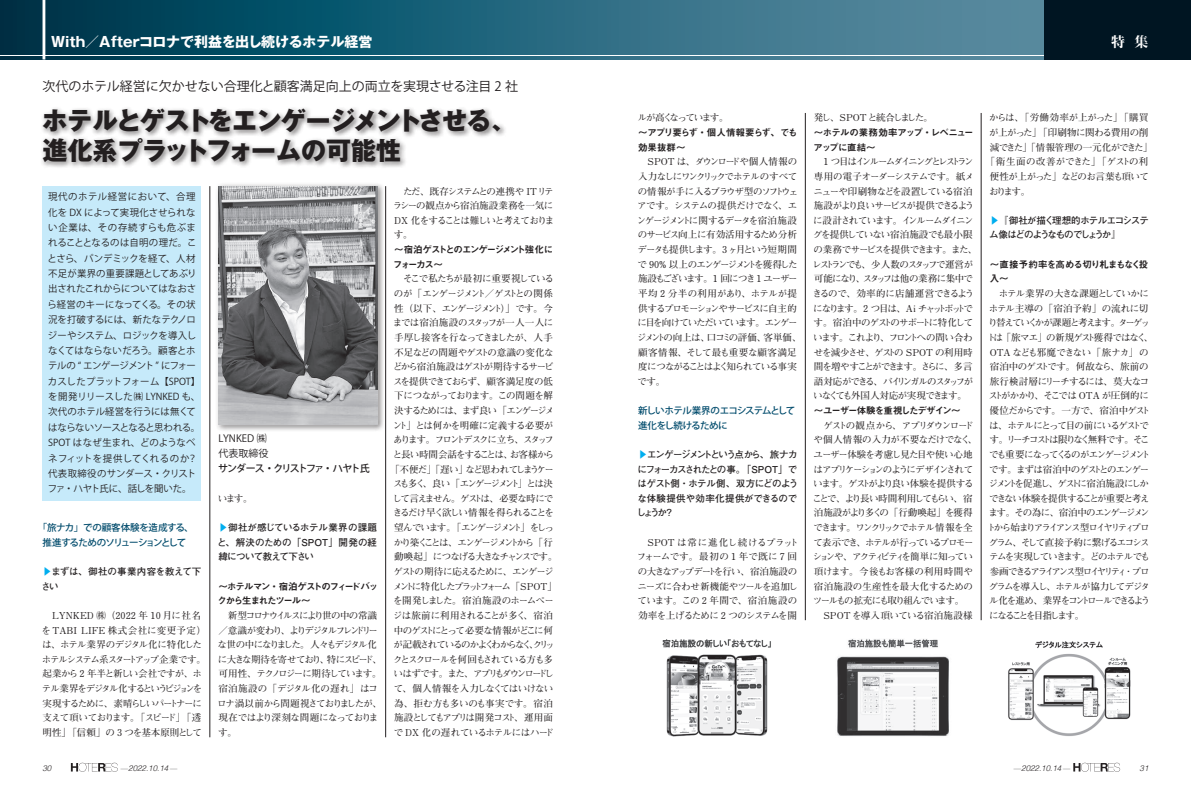
<style>
.page{position:relative;width:1191px;height:794px;background:#fff}
.page>*{position:absolute;margin:0;border:0;box-sizing:border-box;transform-origin:0 0}
.t1{font:800 25px/30px "Gothic MB101 Pro";letter-spacing:-.03em;color:#231f20}
.t2{font:700 14px "Gothic MB101 Pro";color:#fff}
.t3{font:800 14px "Kocho Std";color:#fff}
.t4{font:13px "Koz Go Pr 6 N";color:#231f20}
.t5{font:500 10px "Koz Go Pr 6 N";letter-spacing:-.14em;color:#231f20}
.t6{font:10px/15px "Koz Go Pr 6 N";color:#231f20}
.t7{font:700 9.5px/14.6px "Futo Min A101 Pro";letter-spacing:-.11em;color:#231f20}
.t8{font:9.5px/15.4px "Koz Go Pr 6 N";color:#231f20}
.t9{font:700 9.5px/14.6px "Futo Min A101 Pro";letter-spacing:-.08em;color:#231f20}
.t10{font:700 9.5px/14.6px "Futo Min A101 Pro";letter-spacing:-.05em;color:#231f20}
.t11{font:700 9.5px/14.6px "Futo Go B101 Pro";letter-spacing:-.085em;color:#231f20}
.t12{font:9.5px/14.6px "Midashi Go Pro MB31";letter-spacing:-.105em;color:#231f20}
.t13{font:500 9.5px/14.6px "Koz Go Pr 6 N";letter-spacing:-.07em;color:#004b6c;text-align:center}
.t14{font:700 9.5px "Futo Min A101 Pro";letter-spacing:-.045em;color:#231f20}
.t15{font:700 9.5px/14.6px "Futo Go B101 Pro";letter-spacing:-.06em;color:#231f20;text-align:justify}
.t16{font:700 9.5px "Futo Min A101 Pro";letter-spacing:-.14em;color:#231f20}
.t17{font:700 9.5px "Futo Min A101 Pro";letter-spacing:-.13em;color:#231f20}
.t18{font:700 9.5px "Futo Min A101 Pro";letter-spacing:-.075em;color:#231f20}
.t19{font:700 9.5px/14.6px "Futo Go B101 Pro";letter-spacing:-.1em;color:#231f20}
.t20{font:700 9.5px "Futo Min A101 Pro";letter-spacing:-.16em;color:#231f20}
.t21{font:9.5px/14.6px "Midashi Go Pro MB31";letter-spacing:-.155em;color:#231f20}
.t22{font:9.5px/14.6px "Midashi Go Pro MB31";letter-spacing:-.065em;color:#231f20}
.t23{font:700 9.5px "Futo Min A101 Pro";letter-spacing:-.205em;color:#231f20}
.t24{font:700 9.5px "Futo Min A101 Pro";letter-spacing:-.225em;color:#231f20}
.t25{font:9.5px/14.6px "Midashi Go Pro MB31";letter-spacing:-.075em;color:#231f20}
.t26{font:700 9.5px "Futo Min A101 Pro";letter-spacing:-.155em;color:#231f20}
.t27{font:700 9.5px "Futo Min A101 Pro";letter-spacing:-.21em;color:#231f20}
.t28{font:700 9.5px "Futo Min A101 Pro";letter-spacing:-.175em;color:#231f20}
.t29{font:700 9.5px "Futo Min A101 Pro";letter-spacing:-.195em;color:#231f20}
.t30{font:700 9.5px/14.6px "Futo Go B101 Pro";letter-spacing:-.02em;color:#231f20}
.t31{font:700 9.5px "Futo Min A101 Pro";letter-spacing:-.04em;color:#231f20}
.t32{font:700 9.5px "Futo Min A101 Pro";letter-spacing:-.15em;color:#231f20}
.t33{font:700 9.5px "Futo Min A101 Pro";letter-spacing:-.015em;color:#231f20}
.t34{font:700 9.5px "Futo Min A101 Pro";letter-spacing:.02em;color:#231f20}
.t35{font:700 9.5px "Futo Min A101 Pro";letter-spacing:-.065em;color:#231f20}
.t36{font:700 9.5px "Futo Min A101 Pro";letter-spacing:-.02em;color:#231f20}
.t37{font:700 9.5px "Futo Min A101 Pro";letter-spacing:-.19em;color:#231f20}
.t38{font:italic 300 8px "Helvetica";color:#231f20}
.s1{color:#00aeef}
.s2{font-family:"Koz Go Pr 6 N";font-weight:200;font-style:normal;font-size:7px}
</style>
<div class="page">
<svg style="left:71px;top:763px;width:47px;height:8px"></svg>
<svg style="left:1073px;top:763px;width:47px;height:8px"></svg>
<div style="left:1043px;top:0;width:148px;height:60px;background:#001522"></div>
<svg style="left:0;top:0;width:1043px;height:54px;background:#25647a"></svg>
<svg style="left:0;top:57px;width:1043px;height:3px;background:#25647a"></svg>
<hr style="left:43px;top:0;width:2px;height:60px;background:#fff">
<div style="left:37px;top:102px;width:469px;height:66px;background:#fff;opacity:.75"></div>
<div style="left:43px;top:186px;width:158px;height:315px;background:#c6eafa"></div>
<div style="left:212px;top:180px;width:171px;height:250px;background:#fff;opacity:.75"></div>
<img style="left:218px;top:186px;width:159px;height:238px">
<hr style="left:805px;top:113px;width:1px;height:507px;background:#231f20">
<hr style="left:981px;top:113px;width:1px;height:507px;background:#231f20">
<hr style="left:210px;top:186px;width:1px;height:551px;background:#231f20">
<hr style="left:385px;top:186px;width:1px;height:551px;background:#231f20">
<img style="left:662px;top:639px;width:109px;height:98px">
<img style="left:837px;top:639px;width:112px;height:97px">
<img style="left:1008px;top:641px;width:123px;height:95px">
<h2 class="t2" style="left:51px;top:30px;width:323px">With／Afterコロナで利益を出し続けるホテル経営</h2>
<h2 class="t3" style="left:1111px;top:30px;width:39px">特 集</h2>
<h3 class="t4" style="left:43px;top:79px;width:477px">次代のホテル経営に欠かせない合理化と顧客満足向上の両立を実現させる注目 2 社</h3>
<h1 class="t1" style="left:43px;top:102px;width:475px">ホテルとゲストをエンゲージメントさせる、進化系プラットフォームの可能性</h1>
<p class="t8" style="left:47px;top:189px;width:154px">現代のホテル経営において、合理化を DX によって実現化させられない企業は、その存続すらも危ぶまれることとなるのは自明の理だ。ことさら、パンデミックを経て、人材不足が業界の重要課題としてあぶり出されたこれからについてはなおさら経営のキーになってくる。その状況を打破するには、新たなテクノロジーやシステム、ロジックを導入しなくてはならないだろう。顧客とホテルの “ エンゲージメント ” にフォーカスしたプラットフォーム【SPOT】を開発リリースした㈱ LYNKED も、次代のホテル経営を行うには無くてはならないソースとなると思われる。<br>SPOT はなぜ生まれ、どのようなベネフィットを提供してくれるのか？代表取締役のサンダース・クリストファ・ハヤト氏に、話しを聞いた。</p>
<p class="t13" style="left:38px;top:520px;width:157px">「旅ナカ」での顧客体験を造成する、推進するためのソリューションとして</p>
<p class="t30" style="left:41px;top:563px;width:162px"><span class="s1">▶</span>まずは、御社の事業内容を教えて下さい</p>
<p class="t9" style="left:41px;top:607px;width:166px">　LYNKED ㈱（2022 年 10 月に社名を TABI LIFE 株式会社に変更予定）は、ホテル業界のデジタル化に特化したホテルシステム系スタートアップ企業です。起業から 2 年半と新しい会社ですが、ホテル業界をデジタル化するというビジョンを実現するために、素晴らしいパートナーに支えて頂いております。「スピード」「透明性」「信頼」の 3 つを基本原則として</p>
<p class="t6" style="left:218px;top:431px;width:51px">LYNKED ㈱代表取締役</p>
<p class="t5" style="left:218px;top:462px;width:153px">サンダース・クリストファ・ハヤト氏</p>
<p class="t7" style="left:218px;top:490px;width:36px">います。</p>
<p class="t15" style="left:217px;top:519px;width:161px"><span class="s1">▶</span>御社が感じているホテル業界の課題と、解決のための「SPOT」開発の経緯について教えて下さい</p>
<p class="t12" style="left:217px;top:577px;width:162px">〜ホテルマン・宿泊ゲストのフィードバックから生まれたツール〜</p>
<p class="t7" style="left:217px;top:607px;width:166px">　新型コロナウイルスにより世の中の常識／意識が変わり、よりデジタルフレンドリーな世の中になりました。人々もデジタル化に大きな期待を寄せており、特にスピード、可用性、テクノロジーに期待しています。宿泊施設の「デジタル化の遅れ」はコロナ渦以前から問題視さておりましたが、現在ではより深刻な問題になっております。</p>
<p class="t7" style="left:393px;top:182px;width:163px;text-align:justify">　ただ、既存システムとの連携や ITリテラシーの観点から宿泊施設業務を一気にDX 化をすることは難しいと考えております。</p>
<p class="t21" style="left:393px;top:241px;width:161px">〜宿泊ゲストとのエンゲージメント強化にフォーカス〜</p>
<p class="t7" style="left:390px;top:270px;width:169px;text-align:center">　そこで私たちが最初に重要視しているのが「エンゲージメント／ゲストとの関係性（以下、エンゲージメント）」です。今までは宿泊施設のスタッフが一人一人に手厚し接客を行なってきましたが、人手不足などの問題やゲストの意識の変化などから宿泊施設はゲストが期待するサービスを提供できておらず、顧客満足度の低下につながっております。この問題を解決するためには、まず良い「エンゲージメント」とは何かを明確に定義する必要があります。フロントデスクに立ち、スタッフと長い時間会話をすることは、お客様から「不便だ」「遅い」など思われてしまうケースも多く、良い「エンゲージメント」とは決して言えません。ゲストは、必要な時にできるだけ早く欲しい情報を得られることを望んでいます。「エンゲージメント」をしっかり築くことは、エンゲージメントから「行動喚起」につなげる大きなチャンスです。ゲストの期待に応えるために、エンゲージメントに特化したプラットフォーム「SPOT」を開発しました。宿泊施設のホームページは旅前に利用されることが多く、宿泊中のゲストにとって必要な情報がどこに何が記載されているのかよくわからなく、クリックとスクロールを何回もされている方も多いはずです。また、アプリもダウンロードして、個人情報を入力しなくてはいけない為、拒む方も多いのも事実です。宿泊施設としてもアプリは開発コスト、運用面で DX 化の遅れているホテルにはハード</p>
<p class="t20" style="left:637px;top:110px;width:92px">ルが高くなっています。</p>
<p class="t12" style="left:638px;top:124px;width:161px">〜アプリ要らず・個人情報要らず、でも効果抜群〜</p>
<p class="t7" style="left:636px;top:153px;width:166px">　SPOT は、ダウンロードや個人情報の入力なしにワンクリックでホテルのすべての情報が手に入るブラウザ型のソフトウェアです。システムの提供だけでなく、エンゲージメントに関するデータを宿泊施設のサービス向上に有効活用するため分析データも提供します。3 ヶ月という短期間で 90% 以上のエンゲージメントを獲得した施設もございます。1 回につき 1 ユーザー平均 2 分半の利用があり、ホテルが提供するプロモーションやサービスに自主的に目を向けていただいています。エンゲージメントの向上は、口コミの評価、客単価、顧客情報、そして最も重要な顧客満足度につながることはよく知られている事実です。</p>
<p class="t13" style="left:638px;top:403px;width:159px;text-align:left">新しいホテル業界のエコシステムとして進化をし続けるために</p>
<p class="t11" style="left:636px;top:446px;width:163px"><span class="s1">▶</span>エンゲージメントという点から、旅ナカにフォーカスされたとの事。「SPOT」ではゲスト側・ホテル側、双方にどのような体験提供や効率化提供ができるのでしょうか？</p>
<p class="t10" style="left:637px;top:534px;width:164px">　SPOT は常に進化し続けるプラットフォームです。最初の 1 年で既に 7 回の大きなアップデートを行い、宿泊施設のニーズに合わせ新機能やツールを追加しています。この 2 年間で、宿泊施設の効率を上げるために 2 つのシステムを開</p>
<p class="t20" style="left:814px;top:110px;width:121px">発し、SPOT と統合しました。</p>
<p class="t22" style="left:813px;top:124px;width:161px">〜ホテルの業務効率アップ・レベニューアップに直結〜</p>
<p class="t7" style="left:812px;top:153px;width:166px">　1 つ目はインルームダイニングとレストラン専用の電子オーダーシステムです。紙メニューや印刷物などを設置している宿泊施設がより良いサービスが提供できるように設計されています。インルームダイニングを提供していない宿泊施設でも最小限の業務でサービスを提供できます。また、レストランでも、少人数のスタッフで運営が可能になり、スタッフは他の業務に集中できるので、効率的に店舗運営できるようになります。2 つ目は、Ai チャットボットです。宿泊中のゲストのサポートに特化しています。これより、フロントへの問い合わせを減少させ、ゲストの SPOT の利用時間を増やすことができます。さらに、多言語対応ができる、バイリンガルのスタッフがいなくても外国人対応が実現できます。</p>
<p class="t12" style="left:814px;top:402px;width:148px">〜ユーザー体験を重視したデザイン〜</p>
<p class="t7" style="left:812px;top:416px;width:166px">　ゲストの観点から、アプリダウンロードや個人情報の入力が不要なだけでなく、ユーザー体験を考慮し見た目や使い心地はアプリケーションのようにデザインされています。ゲストがより良い体験を提供することで、より長い時間利用してもらい、宿泊施設がより多くの「行動喚起」を獲得できます。ワンクリックでホテル情報を全て表示でき、ホテルが行っているプロモーションや、アクティビティを簡単に知ってい頂けます。今後もお客様の利用時間や宿泊施設の生産性を最大化するためのツールもの拡充にも取り組んでいます。　SPOTを導入頂いている宿泊施設様</p>
<p class="t33" style="left:989px;top:110px;width:161px">からは、「労働効率が上がった」「購買</p>
<p class="t14" style="left:989px;top:125px;width:161px">が上がった」「印刷物に関わる費用の削</p>
<p class="t31" style="left:989px;top:140px;width:164px">減できた」「情報管理の一元化ができた」</p>
<p class="t34" style="left:985px;top:154px;width:164px">「衛生面の改善ができた」「ゲストの利</p>
<p class="t35" style="left:989px;top:169px;width:161px">便性が上がった」などのお言葉も頂いて</p>
<p class="t7" style="left:989px;top:182px;width:43px">おります。</p>
<p class="t19" style="left:989px;top:212px;width:161px"><span class="s1">▶</span>『御社が描く理想的ホテルエコシステム像はどのようなものでしょうか』</p>
<p class="t25" style="left:989px;top:256px;width:160px">〜直接予約率を高める切り札まもなく投入〜</p>
<p class="t18" style="left:989px;top:286px;width:161px">　ホテル業界の大きな課題としていかに</p>
<p class="t36" style="left:989px;top:300px;width:161px">ホテル主導の「宿泊予約」の流れに切</p>
<p class="t26" style="left:988px;top:315px;width:163px">り替えていくかが課題と考えます。ターゲッ</p>
<p class="t7" style="left:986px;top:329px;width:168px">トは「旅マエ」の新規ゲスト獲得ではなく、</p>
<p class="t9" style="left:989px;top:343px;width:161px">OTA なども邪魔できない「旅ナカ」の</p>
<p class="t14" style="left:989px;top:359px;width:161px">宿泊中のゲストです。何故なら、旅前の</p>
<p class="t10" style="left:989px;top:373px;width:161px">旅行検討層にリーチするには、莫大なコ</p>
<p class="t18" style="left:988px;top:388px;width:162px">ストがかかり、そこでは OTA が圧倒的に</p>
<p class="t14" style="left:989px;top:403px;width:162px">優位だからです。一方で、宿泊中ゲスト</p>
<p class="t7" style="left:989px;top:416px;width:161px">は、ホテルにとって目の前にいるゲストで</p>
<p class="t27" style="left:989px;top:432px;width:162px">す。リーチコストは限りなく無料です。そこ</p>
<p class="t16" style="left:989px;top:447px;width:163px">でも重要になってくるのがエンゲージメント</p>
<p class="t7" style="left:989px;top:460px;width:162px">です。まずは宿泊中のゲストとのエンゲー</p>
<p class="t28" style="left:988px;top:476px;width:162px">ジメントを促進し、ゲストに宿泊施設にしか</p>
<p class="t17" style="left:989px;top:491px;width:162px">できない体験を提供することが重要と考え</p>
<p class="t32" style="left:988px;top:505px;width:163px">ます。その為に、宿泊中のエンゲージメン</p>
<p class="t23" style="left:986px;top:520px;width:164px">トから始まりアライアンス型ロイヤリティプロ</p>
<p class="t16" style="left:988px;top:535px;width:162px">グラム、そして直接予約に繋げるエコシス</p>
<p class="t17" style="left:989px;top:549px;width:162px">テムを実現していきます。どのホテルでも</p>
<p class="t24" style="left:989px;top:564px;width:161px">参画できるアライアンス型ロイヤリティ・プロ</p>
<p class="t7" style="left:988px;top:577px;width:162px">グラムを導入し、ホテルが協力してデジタ</p>
<p class="t29" style="left:989px;top:593px;width:162px">ル化を進め、業界をコントロールできるよう</p>
<p class="t37" style="left:989px;top:608px;width:97px">になることを目指します。</p>
<p class="t38" style="left:43px;top:761px;width:10px">30</p>
<p class="t38" style="left:120px;top:761px;width:59px"><span class="s2">—</span>2022.10.14 <span class="s2">—</span></p>
<p class="t38" style="left:1013px;top:761px;width:59px"><span class="s2">—</span>2022.10.14 <span class="s2">—</span></p>
<p class="t38" style="left:1139px;top:761px;width:10px">31</p>
</div>
